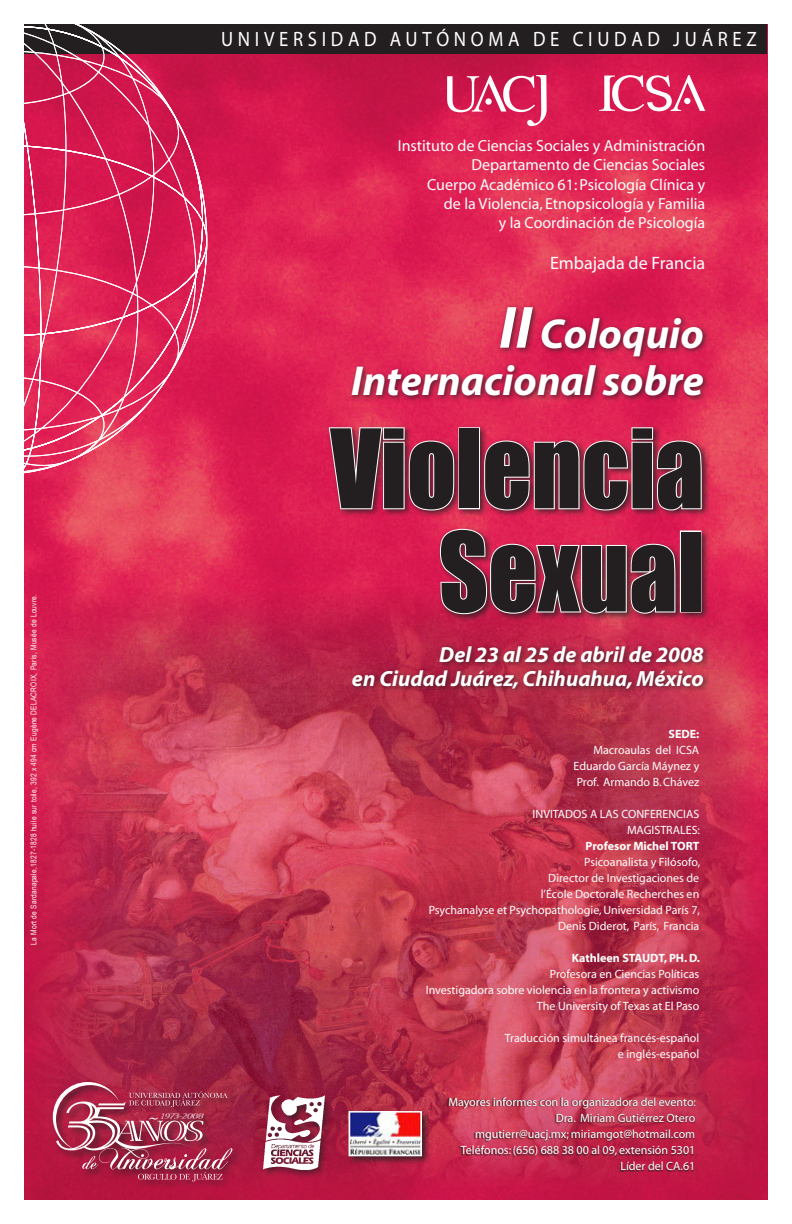
<style>
.page{position:relative;width:792px;height:1224px;background:#fff}
.page>*{position:absolute;margin:0;border:0;box-sizing:border-box;transform-origin:0 0}
.t1{font:101.1px "Impact";color:#231f20;scale:.95 1}
.t2{font:italic 700 42px "Myriad";color:#fff}
.t3{font:italic 700 22px "Myriad";color:#fff}
.t4{font:20.8px "Myriad";letter-spacing:.25em;color:#fff;scale:.9 1}
.t5{font:18px "Myriad";color:#fff}
.t6{font:16px "Myriad";color:#fff}
.t7{font:12px "Myriad";color:#fff}
.t8{font:700 12px "Myriad";color:#fff}
.t9{font:8px "Arial Narrow";letter-spacing:.03em;color:#fff}
.s1{font-size:60px}
</style>
<div class="page">
<img style="left:24px;top:54px;width:743px;height:1146px">
<img style="left:24px;top:588px;width:744px;height:602px">
<svg style="left:447px;top:1096px;width:249px;height:76px;background:#b5304d"></svg>
<svg style="left:447px;top:75px;width:100px;height:51px"></svg>
<svg style="left:599px;top:75px;width:106px;height:36px"></svg>
<div style="left:348px;top:642px;width:364px;height:54px;background:#231f20;opacity:.75"></div>
<div style="left:325px;top:424px;width:386px;height:200px;background:#231f20;opacity:.75"></div>
<svg style="left:328px;top:426px;width:127px;height:88px;background:#924357"></svg>
<div style="left:458px;top:427px;width:22px;height:82px;border:2px solid #fff"></div>
<svg style="left:483px;top:426px;width:220px;height:86px;background:#9b475c"></svg>
<svg style="left:439px;top:528px;width:237px;height:87px;background:#974459"></svg>
<div style="left:680px;top:531px;width:21px;height:82px;border:2px solid #fff"></div>
<div style="left:348px;top:303px;width:363px;height:100px;background:#231f20;opacity:.75"></div>
<div style="left:24px;top:24px;width:744px;height:30px;background:#231f20"></div>
<svg style="left:24px;top:24px;width:183px;height:451px;background:#d1305b"></svg>
<div style="left:260px;top:1092px;width:75px;height:88px;background:#231f20;opacity:.75"></div>
<img style="left:264px;top:1096px;width:60px;height:74px">
<div style="left:347px;top:1109px;width:85px;height:58px;background:#231f20;opacity:.75"></div>
<img style="left:351px;top:1113px;width:69px;height:41px">
<div style="left:349px;top:1111px;width:73px;height:45px;border:1px solid #fff"></div>
<div style="left:51px;top:1081px;width:190px;height:110px;background:#231f20;opacity:.75"></div>
<svg style="left:53px;top:1082px;width:179px;height:99px;background:#ad415c"></svg>
<p class="t9" style="left:29px;top:945px;width:352px;rotate:-90deg">La Mort de Sardanapale,1827-1828 huile sur toile, 392 x 494 cm Eugène DELACROIX, Paris, Musée de Louvre.</p>
<p class="t4" style="left:221px;top:28px;width:51px">Unive</p>
<p class="t4" style="left:293px;top:28px;width:33px">rsidad</p>
<p class="t4" style="left:390px;top:28px;width:127px">Au tónoma</p>
<p class="t4" style="left:533px;top:28px;width:15px">de</p>
<p class="t4" style="left:573px;top:28px;width:34px">Ciudad</p>
<p class="t4" style="left:673px;top:28px;width:94px">Ju áre z</p>
<p class="t6" style="left:398px;top:138px;width:309px">Instituto de Ciencias Sociales y Administración</p>
<p class="t6" style="left:471px;top:157px;width:235px">Departamento de Ciencias Sociales</p>
<p class="t6" style="left:427px;top:176px;width:280px">Cuerpo Académico 61: Psicología Clínica y</p>
<p class="t6" style="left:444px;top:195px;width:263px">de la Violencia, Etnopsicología y Familia</p>
<p class="t6" style="left:499px;top:215px;width:208px">y la Coordinación de Psicología</p>
<p class="t5" style="left:550px;top:254px;width:157px">Embajada de Francia</p>
<p class="t2" style="left:499px;top:312px;width:206px"><span class="s1">II</span> Coloquio</p>
<p class="t2" style="left:351px;top:359px;width:354px">Internacional sobre</p>
<p class="t1" style="left:330px;top:406px;width:394px">Violencia</p>
<p class="t1" style="left:439px;top:509px;width:281px">Sexual</p>
<p class="t3" style="left:439px;top:643px;width:266px">Del 23 al 25 de abril de 2008</p>
<p class="t3" style="left:352px;top:667px;width:353px">en Ciudad Juárez, Chihuahua, México</p>
<p class="t8" style="left:669px;top:727px;width:32px">Sede:</p>
<p class="t7" style="left:593px;top:744px;width:107px">Macroaulas del ICSA</p>
<p class="t7" style="left:574px;top:760px;width:127px">Eduardo García Máynez y</p>
<p class="t7" style="left:577px;top:776px;width:124px">Prof. Armando B. Chávez</p>
<p class="t7" style="left:533px;top:808px;width:151px">Invitados a las conferencias</p>
<p class="t7" style="left:627px;top:824px;width:8px">magis</p>
<p class="t7" style="left:660px;top:824px;width:41px">trales:</p>
<p class="t8" style="left:586px;top:839px;width:115px">Profesor Michel TORT</p>
<p class="t7" style="left:584px;top:856px;width:117px">Psicoanalista y Filósofo,</p>
<p class="t7" style="left:548px;top:872px;width:153px">Director de Investigaciones de</p>
<p class="t7" style="left:541px;top:888px;width:160px">l’École Doctorale Recherches en</p>
<p class="t7" style="left:429px;top:904px;width:273px">Psychanalyse et Psychopathologie, Universidad París 7,</p>
<p class="t7" style="left:558px;top:920px;width:143px">Denis Diderot, París, Francia</p>
<p class="t8" style="left:572px;top:951px;width:130px">Kathleen STAUDT, PH. D.</p>
<p class="t7" style="left:550px;top:968px;width:151px">Profesora en Ciencias Políticas</p>
<p class="t7" style="left:426px;top:984px;width:275px">Investigadora sobre violencia en la frontera y activismo</p>
<p class="t7" style="left:537px;top:1000px;width:164px">The University of Texas at El Paso</p>
<p class="t7" style="left:505px;top:1032px;width:196px">Traducción simultánea francés-español</p>
<p class="t7" style="left:618px;top:1048px;width:83px">e inglés-español</p>
<p class="t7" style="left:448px;top:1096px;width:249px">Mayores informes con la organizadora del evento:</p>
<p class="t7" style="left:556px;top:1112px;width:141px">Dra. Miriam Gutiérrez Otero</p>
<p class="t7" style="left:475px;top:1128px;width:222px">mgutierr@uacj.mx; miriamgot@hotmail.com</p>
<p class="t7" style="left:461px;top:1144px;width:236px">Teléfonos: (656) 688 38 00 al 09, extensión 5301</p>
<p class="t7" style="left:620px;top:1160px;width:76px">Líder del CA.61</p>
</div>
